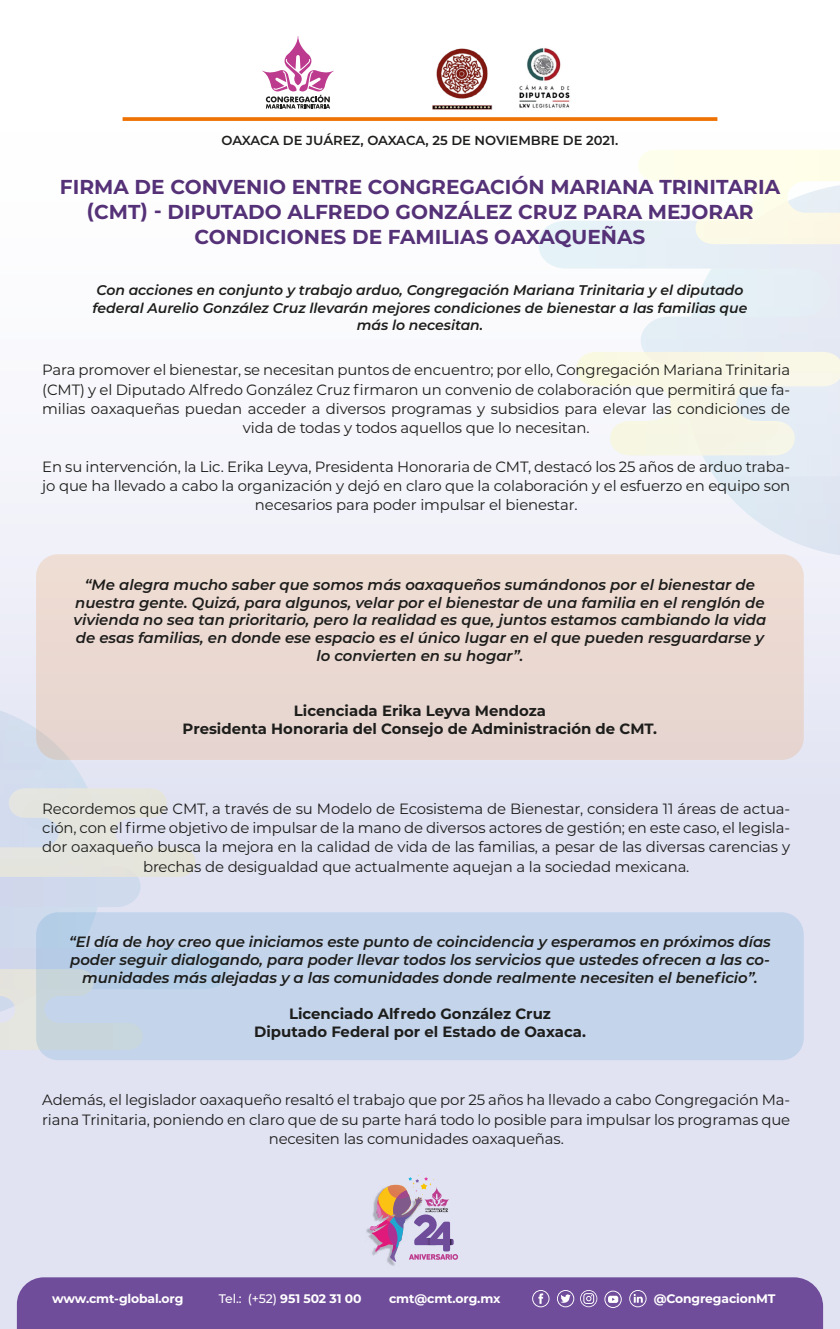
<style>
.page{position:relative;width:840px;height:1329px;background:#fff}
.page>*{position:absolute;margin:0;border:0;box-sizing:border-box;transform-origin:0 0}
.t1{font:700 20.12px/25.4px "Montserrat";color:#553177;text-align:center}
.t2{font:14.88px/19.2px "Montserrat";letter-spacing:-.01em;color:#1d1d1b;text-align:center}
.t3{font:italic 600 14.88px/17.8px "Montserrat";color:#1d1d1b;text-align:center}
.t4{font:700 14.88px/17.8px "Montserrat";color:#1d1d1b;text-align:center}
.t5{font:italic 600 14px/17.5px "Montserrat";color:#1d1d1b;text-align:center}
.t6{font:600 13.12px "Montserrat";color:#1d1d1b}
.t7{font:700 12.42px "Montserrat";letter-spacing:-.01em;color:#fff}
.t8{font:500 12.42px "Montserrat";color:#fff}
.s1{font-weight:700}
</style>
<div class="page">
<div style="left:0;top:0;width:840px;height:1328px;background:linear-gradient(to bottom,#fff,#d9dcf0)"></div>
<svg style="left:0;top:700px;width:228px;height:349px;background:#dde1e9"></svg>
<svg style="left:683px;top:476px;width:157px;height:82px"></svg>
<svg style="left:538px;top:150px;width:302px;height:326px"></svg>
<div style="left:17px;top:1277px;width:806px;height:51px;background:#704d9a"></div>
<img style="left:365px;top:1185px;width:57px;height:81px">
<img style="left:369px;top:1175px;width:90px;height:87px">
<div style="left:36px;top:912px;width:767px;height:148px;background:linear-gradient(to right,#c1d3e8,#c5d5ed);border-radius:22px"></div>
<div style="left:36px;top:554px;width:767px;height:206px;background:#ead8d1;border-radius:22px"></div>
<svg style="left:123px;top:117px;width:594px;height:4px;background:#ee7a13"></svg>
<svg style="left:262px;top:36px;width:71px;height:73px"></svg>
<img style="left:422px;top:40px;width:155px;height:77px">
<p class="t6" style="left:221px;top:131px;width:398px">OAXACA DE JUÁREZ, OAXACA, 25 DE NOVIEMBRE DE 2021.</p>
<h1 class="t1" style="left:60px;top:173px;width:721px">FIRMA DE CONVENIO ENTRE CONGREGACIÓN MARIANA TRINITARIA (CMT) - DIPUTADO ALFREDO GONZÁLEZ CRUZ PARA MEJORAR<br>CONDICIONES DE FAMILIAS OAXAQUEÑAS</h1>
<p class="t5" style="left:93px;top:281px;width:656px">Con acciones en conjunto y trabajo arduo, Congregación Mariana Trinitaria y el diputado federal Aurelio González Cruz llevarán mejores condiciones de bienestar a las familias que más lo necesitan.</p>
<p class="t2" style="left:42px;top:360px;width:749px">Para promover el bienestar, se necesitan puntos de encuentro; por ello, Congregación Mariana Trinitaria (CMT) y el Diputado Alfredo González Cruz firmaron un convenio de colaboración que permitirá que fa&shy;milias oaxaqueñas puedan acceder a diversos programas y subsidios para elevar las condiciones de vida de todas y todos aquellos que lo necesitan.</p>
<p class="t2" style="left:42px;top:456px;width:749px">En su intervención, la Lic. Erika Leyva, Presidenta Honoraria de CMT, destacó los 25 años de arduo traba&shy;jo que ha llevado a cabo la organización y dejó en claro que la colaboración y el esfuerzo en equipo son necesarios para poder impulsar el bienestar.</p>
<p class="t3" style="left:73px;top:575px;width:694px">“Me alegra mucho saber que somos más oaxaqueños sumándonos por el bienestar de nuestra gente. Quizá, para algunos, velar por el bienestar de una familia en el renglón de vivienda no sea tan prioritario, pero la realidad es que, juntos estamos cambiando la vida de esas familias, en donde ese espacio es el único lugar en el que pueden resguardarse y lo convierten en su hogar”.</p>
<p class="t4" style="left:183px;top:700px;width:476px">Licenciada Erika Leyva Mendoza<br>Presidenta Honoraria del Consejo de Administración de CMT.</p>
<p class="t2" style="left:42px;top:798px;width:749px">Recordemos que CMT, a través de su Modelo de Ecosistema de Bienestar, considera 11 áreas de actua&shy;ción, con el firme objetivo de impulsar de la mano de diversos actores de gestión; en este caso, el legisla&shy;dor oaxaqueño busca la mejora en la calidad de vida de las familias, a pesar de las diversas carencias y brechas de desigualdad que actualmente aquejan a la sociedad mexicana.</p>
<p class="t3" style="left:69px;top:932px;width:703px">“El día de hoy creo que iniciamos este punto de coincidencia y esperamos en próximos días poder seguir dialogando, para poder llevar todos los servicios que ustedes ofrecen a las co&shy;munidades más alejadas y a las comunidades donde realmente necesiten el beneficio”.</p>
<p class="t4" style="left:254px;top:1003px;width:333px">Licenciado Alfredo González Cruz<br>Diputado Federal por el Estado de Oaxaca.</p>
<p class="t2" style="left:42px;top:1089px;width:749px">Además, el legislador oaxaqueño resaltó el trabajo que por 25 años ha llevado a cabo Congregación Ma&shy;riana Trinitaria, poniendo en claro que de su parte hará todo lo posible para impulsar los programas que necesiten las comunidades oaxaqueñas.</p>
<p class="t7" style="left:52px;top:1289px;width:133px">www.cmt-global.org</p>
<p class="t8" style="left:219px;top:1289px;width:144px">Tel.: (+52) <span class="s1">951 502 31 00</span></p>
<p class="t7" style="left:389px;top:1289px;width:113px">cmt@cmt.org.mx</p>
<p class="t7" style="left:653px;top:1289px;width:123px">@CongregacionMT</p>
</div>
